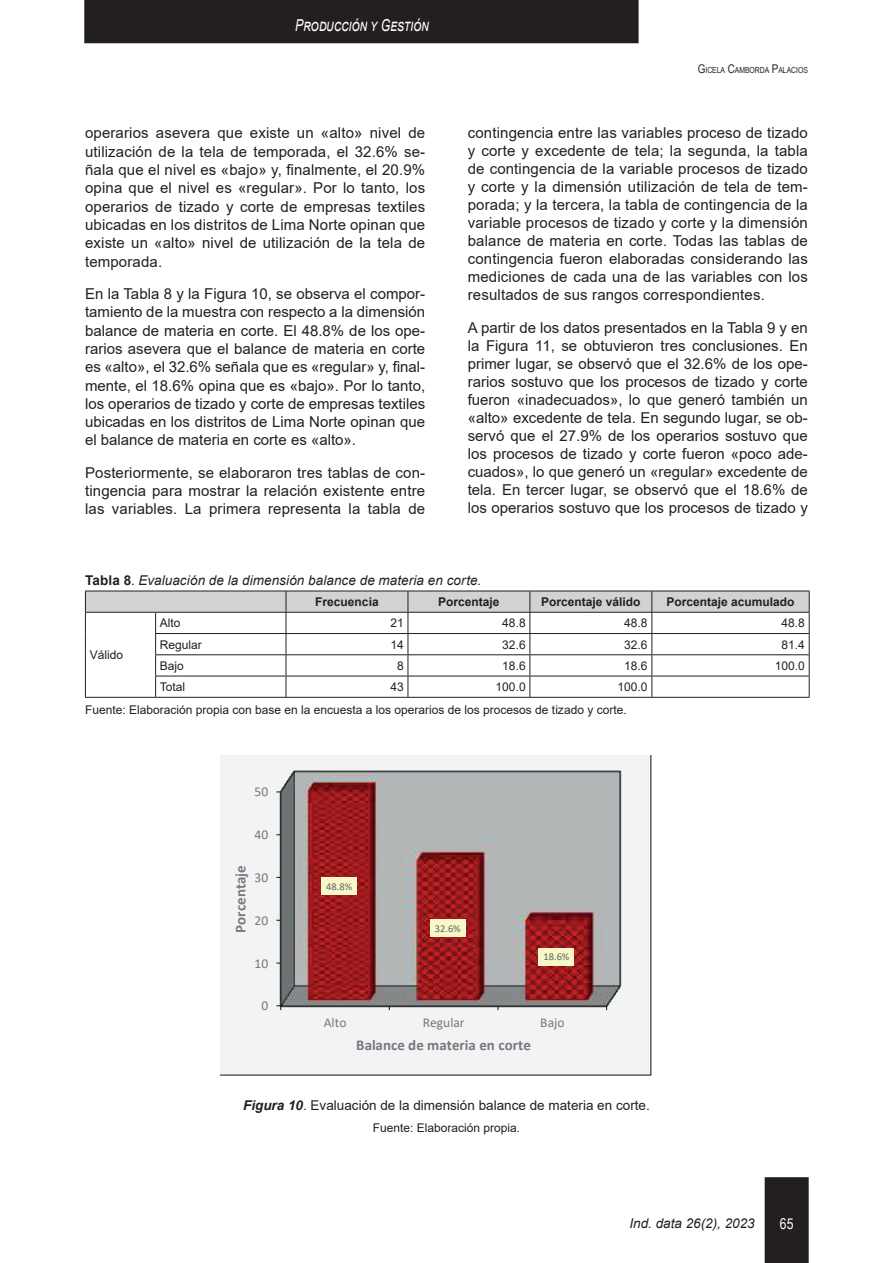
<style>
.page{position:relative;width:893px;height:1263px;background:#fff}
.page>*{position:absolute;margin:0;border:0;box-sizing:border-box;transform-origin:0 0}
.t1{font:italic 16.5px "Arial";color:#fff;scale:.75 1}
.t2{font:15px/18px "Arial";letter-spacing:.01em;color:#231f20;text-align:justify}
.t3{font:700 15px "Calibri";letter-spacing:.005em;color:#76787b}
.t4{font:15px "Arial Narrow";color:#fff}
.t5{font:italic 13.5px "Arial";letter-spacing:.005em;color:#231f20}
.t6{font:13.5px "Arial";color:#231f20}
.t7{font:13.5px "Calibri";color:#76787b}
.t8{font:12px/23px "Arial";color:#231f20}
.t9{font:700 12px "Arial";color:#231f20}
.t10{font:10.5px "Calibri";color:#636366}
.t11{font:8.4px "Arial Narrow";letter-spacing:-.005em;color:#231f20}
.s1{font-size:12px}
.s2{font-weight:700;font-style:normal}
.s3{font-style:normal}
.s4{font-weight:700;font-style:italic}
</style>
<div class="page">
<div style="left:765px;top:1177px;width:44px;height:86px;background:#231f20"></div>
<div style="left:84px;top:0;width:555px;height:43px;background:#231f20"></div>
<hr style="left:85px;top:697px;width:71px;height:1px;background:#231f20">
<hr style="left:156px;top:697px;width:130px;height:1px;background:#231f20">
<hr style="left:286px;top:697px;width:122px;height:1px;background:#231f20">
<hr style="left:408px;top:697px;width:122px;height:1px;background:#231f20">
<hr style="left:530px;top:697px;width:122px;height:1px;background:#231f20">
<hr style="left:652px;top:697px;width:158px;height:1px;background:#231f20">
<svg style="left:85px;top:591px;width:725px;height:106px"></svg>
<svg style="left:220px;top:755px;width:431px;height:320px"></svg>
<p class="t1" style="left:295px;top:14px;width:179px">Producción y Gestión</p>
<p class="t2" style="left:85px;top:124px;width:342px">operarios asevera que existe un «alto» nivel de utilización de la tela de temporada, el 32.6% se&shy;ñala que el nivel es «bajo» y, finalmente, el 20.9% opina que el nivel es «regular». Por lo tanto, los operarios de tizado y corte de empresas textiles ubicadas en los distritos de Lima Norte opinan que existe un «alto» nivel de utilización de la tela de temporada.</p>
<p class="t2" style="left:85px;top:284px;width:342px">En la Tabla 8 y la Figura 10, se observa el compor&shy;tamiento de la muestra con respecto a la dimensión balance de materia en corte. El 48.8% de los ope&shy;rarios asevera que el balance de materia en corte es «alto», el 32.6% señala que es «regular» y, final&shy;mente, el 18.6% opina que es «bajo». Por lo tanto, los operarios de tizado y corte de empresas textiles ubicadas en los distritos de Lima Norte opinan que el balance de materia en corte es «alto».</p>
<p class="t2" style="left:85px;top:463px;width:342px">Posteriormente, se elaboraron tres tablas de con&shy;tingencia para mostrar la relación existente entre las variables. La primera representa la tabla de</p>
<p class="t11" style="left:698px;top:63px;width:112px"><span class="s1">G</span>ICELA <span class="s1">C</span>AMBORDA <span class="s1">P</span>ALACIOS</p>
<p class="t2" style="left:468px;top:124px;width:342px">contingencia entre las variables proceso de tizado y corte y excedente de tela; la segunda, la tabla de contingencia de la variable procesos de tizado y corte y la dimensión utilización de tela de tem&shy;porada; y la tercera, la tabla de contingencia de la variable procesos de tizado y corte y la dimensión balance de materia en corte. Todas las tablas de contingencia fueron elaboradas considerando las mediciones de cada una de las variables con los resultados de sus rangos correspondientes.</p>
<p class="t2" style="left:468px;top:318px;width:342px">A partir de los datos presentados en la Tabla 9 y en la Figura 11, se obtuvieron tres conclusiones. En primer lugar, se observó que el 32.6% de los ope&shy;rarios sostuvo que los procesos de tizado y corte fueron «inadecuados», lo que generó también un «alto» excedente de tela. En segundo lugar, se ob&shy;servó que el 27.9% de los operarios sostuvo que los procesos de tizado y corte fueron «poco ade&shy;cuados», lo que generó un «regular» excedente de tela. En tercer lugar, se observó que el 18.6% de los operarios sostuvo que los procesos de tizado y</p>
<p class="t5" style="left:85px;top:571px;width:397px"><span class="s2">Tabla 8</span><span class="s3">.</span> Evaluación de la dimensión balance de materia en corte<span class="s3">.</span></p>
<p class="t9" style="left:315px;top:593px;width:65px">Frecuencia</p>
<p class="t9" style="left:438px;top:593px;width:63px">Porcentaje</p>
<p class="t9" style="left:541px;top:593px;width:101px">Porcentaje válido</p>
<p class="t9" style="left:666px;top:593px;width:130px">Porcentaje acumulado</p>
<p class="t8" style="left:160px;top:611px;width:22px">Alto</p>
<p class="t8" style="left:390px;top:611px;width:15px">21</p>
<p class="t8" style="left:502px;top:611px;width:25px">48.8</p>
<p class="t8" style="left:624px;top:611px;width:25px">48.8</p>
<p class="t8" style="left:782px;top:611px;width:25px">48.8</p>
<p class="t8" style="left:160px;top:633px;width:44px">Regular</p>
<p class="t8" style="left:390px;top:633px;width:15px">14</p>
<p class="t8" style="left:502px;top:633px;width:25px">32.6</p>
<p class="t8" style="left:624px;top:633px;width:25px">32.6</p>
<p class="t8" style="left:782px;top:633px;width:25px">81.4</p>
<p class="t8" style="left:160px;top:654px;width:26px">Bajo</p>
<p class="t8" style="left:397px;top:654px;width:8px">8</p>
<p class="t8" style="left:502px;top:654px;width:25px">18.6</p>
<p class="t8" style="left:624px;top:654px;width:25px">18.6</p>
<p class="t8" style="left:775px;top:654px;width:32px">100.0</p>
<p class="t8" style="left:160px;top:675px;width:27px">Total</p>
<p class="t8" style="left:390px;top:675px;width:15px">43</p>
<p class="t8" style="left:496px;top:675px;width:32px">100.0</p>
<p class="t8" style="left:90px;top:643px;width:35px">Válido</p>
<p class="t8" style="left:85px;top:675px;width:564px;text-indent:533px">100.0<br>Fuente: Elaboración propia con base en la encuesta a los operarios de los procesos de tizado y corte.</p>
<p class="t7" style="left:255px;top:783px;width:15px">50</p>
<p class="t7" style="left:255px;top:825px;width:15px">40</p>
<p class="t3" style="left:230px;top:932px;width:69px;rotate:-90deg">Porcentaje</p>
<p class="t7" style="left:255px;top:868px;width:15px">30</p>
<p class="t7" style="left:255px;top:911px;width:15px">20</p>
<p class="t7" style="left:255px;top:954px;width:15px">10</p>
<p class="t7" style="left:261px;top:996px;width:8px">0</p>
<p class="t10" style="left:326px;top:879px;width:27px">48.8%</p>
<p class="t10" style="left:435px;top:921px;width:27px">32.6%</p>
<p class="t10" style="left:544px;top:949px;width:27px">18.6%</p>
<p class="t7" style="left:324px;top:1013px;width:24px">Alto</p>
<p class="t7" style="left:423px;top:1013px;width:43px">Regular</p>
<p class="t7" style="left:540px;top:1013px;width:26px">Bajo</p>
<p class="t3" style="left:356px;top:1034px;width:176px">Balance de materia en corte</p>
<p class="t6" style="left:243px;top:1095px;width:408px"><span class="s4">Figura 10</span>. Evaluación de la dimensión balance de materia en corte.</p>
<p class="t8" style="left:373px;top:1116px;width:149px">Fuente: Elaboración propia.</p>
<p class="t5" style="left:629px;top:1215px;width:127px">Ind. data 26(2), 2023</p>
<p class="t4" style="left:780px;top:1213px;width:15px">65</p>
</div>
